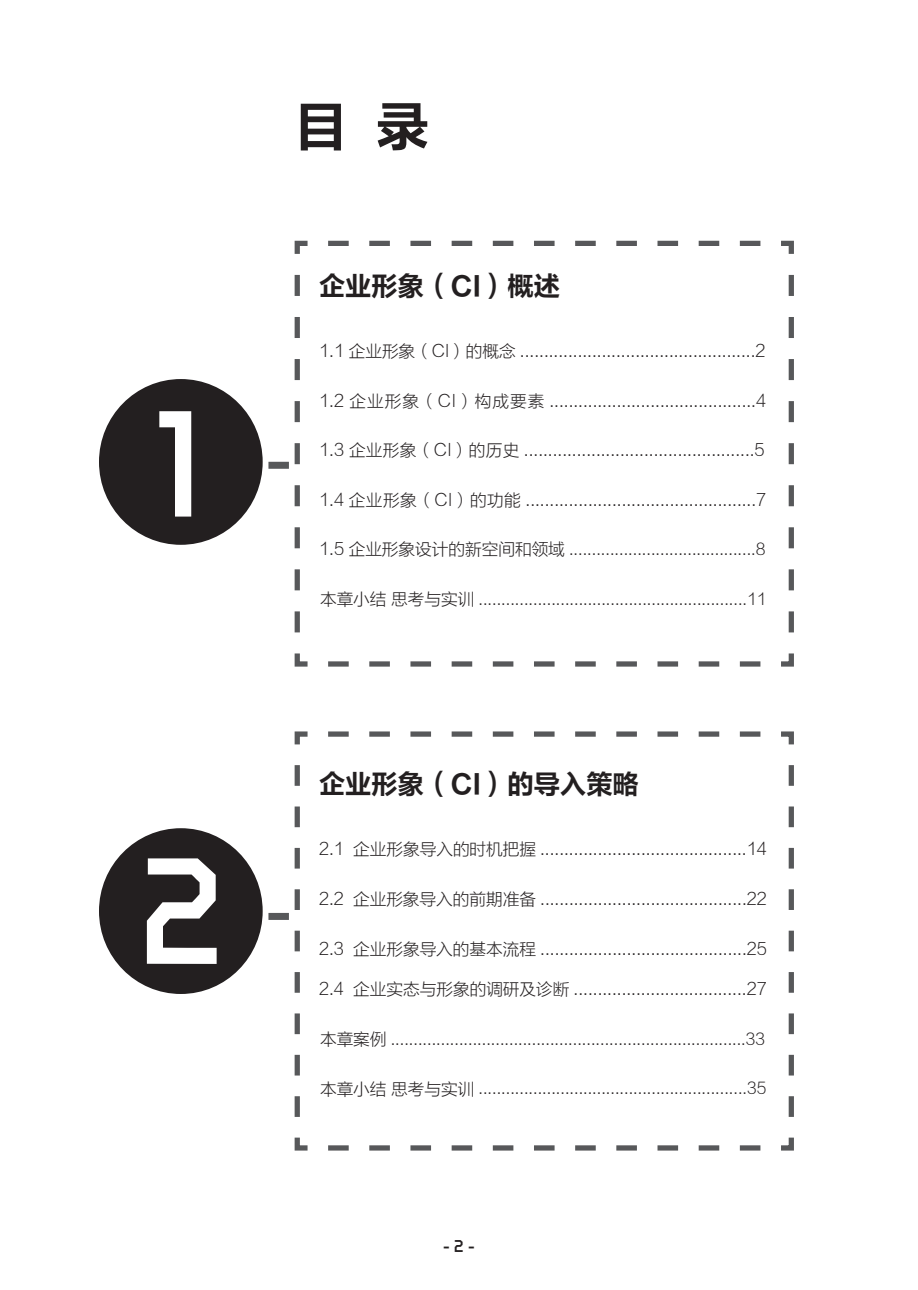
<style>
.page{position:relative;width:918px;height:1290px;background:#fff}
.page>*{position:absolute;margin:0;border:0;box-sizing:border-box;transform-origin:0 0}
.页码{font:700 154.88px "RTWS Shang Go G0 v 1";color:#fff}
.t1{font:52.5px "FZLTCHJW GB1 0";color:#231f20}
.t2{font:26.25px "FZLTCHJW GB1 0";color:#231f20}
.t3{font:700 17.5px "RTWS Shang Go G0 v 1";color:#231f20}
.正文括号数字{font:16.62px "FZLTXHJW GB1 0";color:#231f20}
.正文括号数字-2{font:16.62px "FZLTXHJW GB1 0";letter-spacing:.02em;color:#231f20}
.正文括号数字-3{font:16.62px "FZLTXHJW GB1 0";letter-spacing:.03em;color:#231f20}
.正文括号数字-4{font:16.62px "FZLTXHJW GB1 0";letter-spacing:.06em;color:#231f20}
.正文括号数字-5{font:15.75px "FZLTXHJW GB1 0";color:#231f20}
.s1{font-size:16.62px}
</style>
<div class="page">
<svg style="left:294px;top:240px;width:500px;height:427px"></svg>
<svg style="left:294px;top:731px;width:500px;height:420px"></svg>
<div style="left:99px;top:379px;width:164px;height:166px;background:#231f20;border-radius:50%"></div>
<div style="left:99px;top:828px;width:164px;height:166px;background:#231f20;border-radius:50%"></div>
<div style="left:268px;top:462px;width:21px;height:7px;background:#57585a"></div>
<div style="left:268px;top:913px;width:21px;height:7px;background:#57585a"></div>
<p class="页码" style="left:152px;top:390px;width:47px">1</p>
<p class="页码" style="left:140px;top:837px;width:85px">2</p>
<p class="t1" style="left:295px;top:97px;width:136px">目 录</p>
<p class="t2" style="left:319px;top:271px;width:242px">企业形象（CI）概述</p>
<p class="正文括号数字" style="left:319px;top:342px;width:448px">1.1 企业形象（CI）的概念 .................................................2</p>
<p class="正文括号数字-4" style="left:319px;top:391px;width:449px">1.2 企业形象（CI）构成要素 ...........................................4</p>
<p class="正文括号数字-2" style="left:319px;top:441px;width:447px">1.3 企业形象（CI）的历史 ................................................5</p>
<p class="正文括号数字-3" style="left:319px;top:490px;width:449px">1.4 企业形象（CI）的功能 ................................................7</p>
<p class="正文括号数字-5" style="left:319px;top:541px;width:448px"><span class="s1">1.5 企业形象设计的新空间和领域</span> .........................................8</p>
<p class="正文括号数字-5" style="left:320px;top:590px;width:448px"><span class="s1">本章小结 思考与实训</span> ...........................................................11</p>
<p class="t2" style="left:319px;top:770px;width:321px">企业形象（CI）的导入策略</p>
<p class="正文括号数字" style="left:319px;top:840px;width:449px">2.1 企业形象导入的时机把握 ...........................................14</p>
<p class="正文括号数字" style="left:319px;top:890px;width:449px">2.2 企业形象导入的前期准备 ...........................................22</p>
<p class="正文括号数字" style="left:319px;top:939px;width:449px">2.3 企业形象导入的基本流程 ...........................................25</p>
<p class="正文括号数字" style="left:319px;top:980px;width:449px">2.4 企业实态与形象的调研及诊断 ....................................27</p>
<p class="正文括号数字-5" style="left:320px;top:1030px;width:446px"><span class="s1">本章案例</span> ..............................................................................33</p>
<p class="正文括号数字-5" style="left:320px;top:1080px;width:448px"><span class="s1">本章小结 思考与实训</span> ...........................................................35</p>
<p class="t3" style="left:443px;top:1237px;width:33px">- 2 -</p>
</div>
